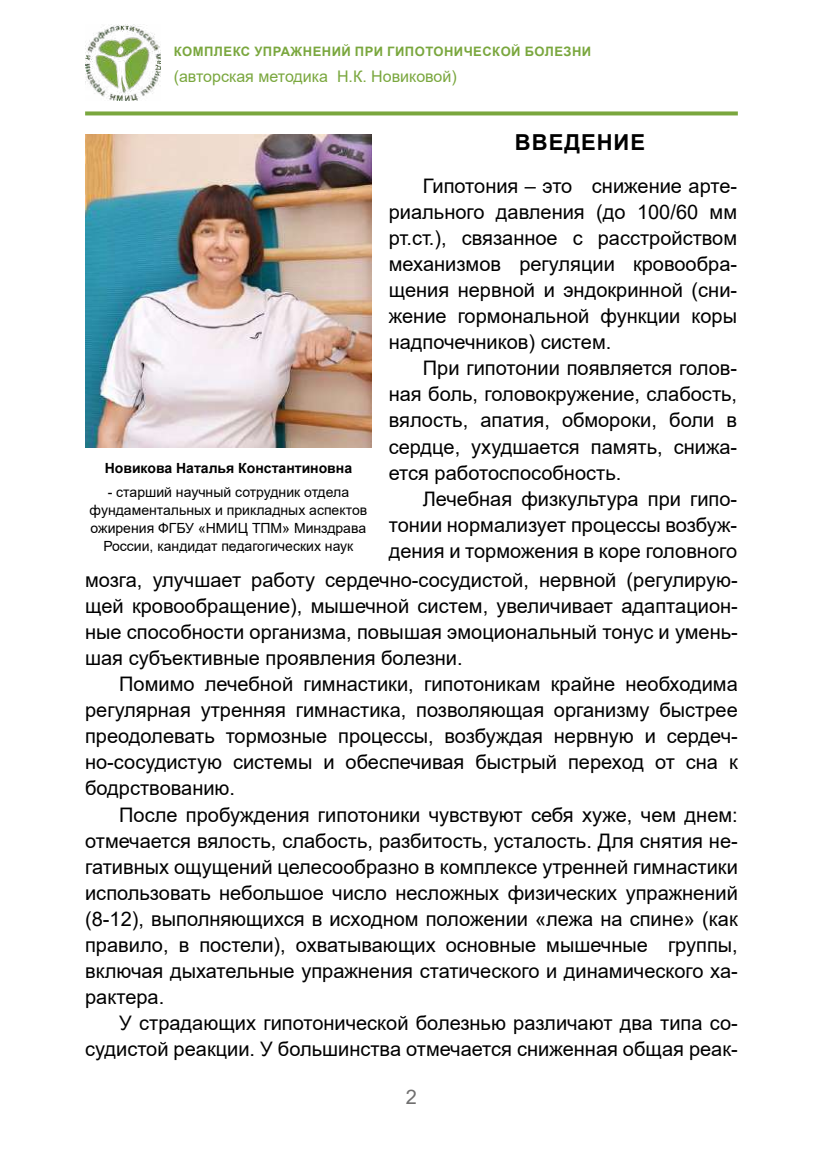
<style>
.page{position:relative;width:823px;height:1163px;background:#fff}
.page>*{position:absolute;margin:0;border:0;box-sizing:border-box;transform-origin:0 0}
.t1{font:700 22px "Arial";letter-spacing:.045em;color:#000}
.t2{font:20px/26px "Arial";color:#000;text-align:justify}
.t3{font:20px "Arial";color:#706f6f}
.t4{font:16px "Arial";color:#7aa73e}
.t5{font:14px/18px "Arial";color:#000;text-align:center}
.t6{font:700 14px "Arial";color:#000}
.t7{font:700 13px "Arial";letter-spacing:.035em;color:#7aa73e}
</style>
<div class="page">
<img style="left:85px;top:24px;width:75px;height:77px">
<svg style="left:85px;top:111px;width:652px;height:4px;background:#89b154"></svg>
<img style="left:85px;top:134px;width:286px;height:313px">
<p class="t7" style="left:174px;top:42px;width:418px">КОМПЛЕКС УПРАЖНЕНИЙ ПРИ ГИПОТОНИЧЕСКОЙ БОЛЕЗНИ</p>
<p class="t4" style="left:173px;top:65px;width:284px">(авторская методика Н.К. Новиковой)</p>
<p class="t6" style="left:105px;top:458px;width:249px">Новикова Наталья Константиновна</p>
<p class="t5" style="left:90px;top:483px;width:279px">- старший научный сотрудник отдела фундаментальных и прикладных аспектов ожирения ФГБУ «НМИЦ ТПМ» Минздрава России, кандидат педагогических наук</p>
<p class="t1" style="left:514px;top:127px;width:132px">ВВЕДЕНИЕ</p>
<p class="t2" style="left:388px;top:173px;width:350px;text-indent:34px">Гипотония – это снижение арте&shy;риального давления (до 100/60 мм рт.ст.), связанное с расстройством механизмов регуляции кровообра&shy;щения нервной и эндокринной (сни&shy;жение гормональной функции коры надпочечников) систем.</p>
<p class="t2" style="left:388px;top:355px;width:350px;text-indent:34px">При гипотонии появляется голов&shy;ная боль, головокружение, слабость, вялость, апатия, обмороки, боли в сердце, ухудшается память, снижа&shy;ется работоспособность.</p>
<p class="t2" style="left:388px;top:485px;width:349px;text-indent:34px">Лечебная физкультура при гипо&shy;тонии нормализует процессы возбуж&shy;дения и торможения в коре головного</p>
<p class="t2" style="left:85px;top:567px;width:653px">мозга, улучшает работу сердечно-сосудистой, нервной (регулирую&shy;щей кровообращение), мышечной систем, увеличивает адаптацион&shy;ные способности организма, повышая эмоциональный тонус и умень&shy;шая субъективные проявления болезни.</p>
<p class="t2" style="left:85px;top:671px;width:653px;text-indent:34px">Помимо лечебной гимнастики, гипотоникам крайне необходима регулярная утренняя гимнастика, позволяющая организму быстрее преодолевать тормозные процессы, возбуждая нервную и сердеч&shy;но-сосудистую системы и обеспечивая быстрый переход от сна к бодрствованию.</p>
<p class="t2" style="left:85px;top:801px;width:654px;text-indent:34px">После пробуждения гипотоники чувствуют себя хуже, чем днем: отмечается вялость, слабость, разбитость, усталость. Для снятия не&shy;гативных ощущений целесообразно в комплексе утренней гимнастики использовать небольшое число несложных физических упражнений (8-12), выполняющихся в исходном положении «лежа на спине» (как правило, в постели), охватывающих основные мышечные группы, включая дыхательные упражнения статического и динамического ха&shy;рактера.</p>
<p class="t2" style="left:85px;top:1009px;width:653px;text-align:right">У страдающих гипотонической болезнью различают два типа со&shy;судистой реакции. У большинства отмечается сниженная общая реак-</p>
<p class="t3" style="left:405px;top:1082px;width:13px">2</p>
</div>
